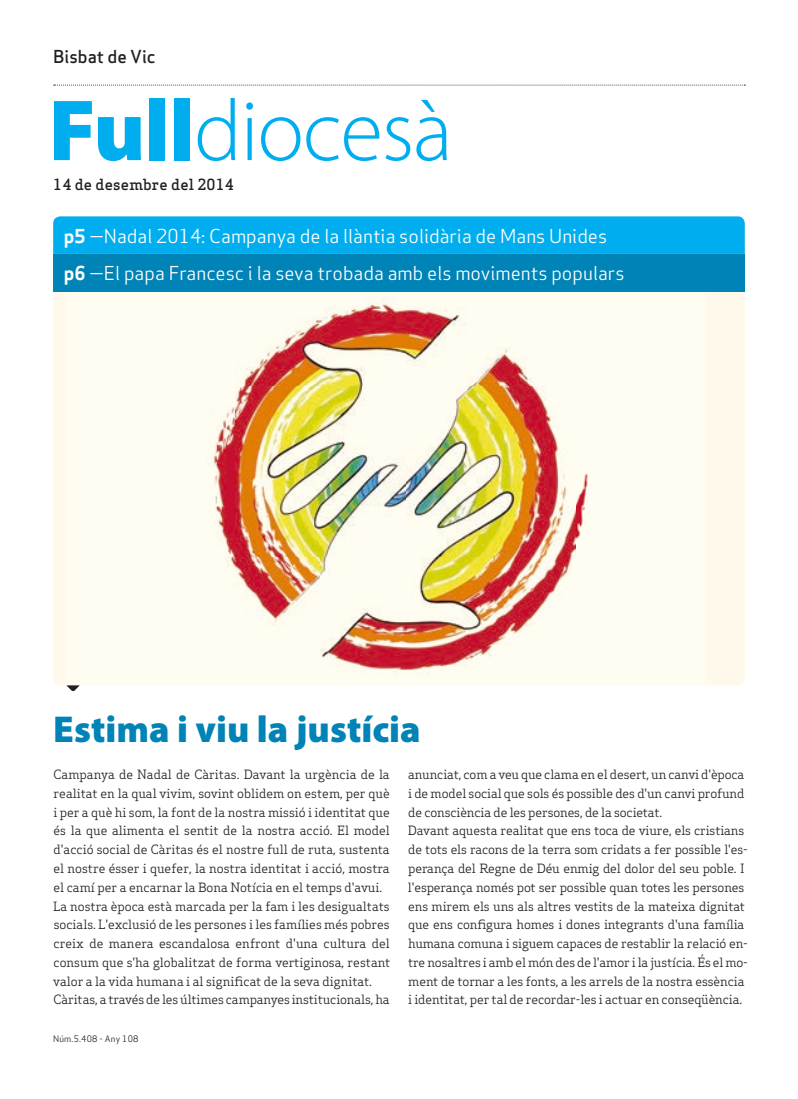
<style>
.page{position:relative;width:798px;height:1099px;background:#fff}
.page>*{position:absolute;margin:0;border:0;box-sizing:border-box;transform-origin:0 0}
.t1{font:300 87.5px "Myriad Pro";letter-spacing:-.015em;color:#00aeef}
.t2{font:900 37.5px "Myriad Pro";color:#0083b6}
.t3{font:18.75px/37.5px "Apex Sans Book T";color:#fff}
.t4{font:17.5px "Apex Sans Medium T";color:#231f20}
.t5{font:500 15px "Apex Serif";letter-spacing:.01em;color:#231f20}
.t6{font:12.5px/18.8px "Apex Serif";letter-spacing:-.01em;color:#231f20}
.t7{font:8.75px "Apex Sans Book T";letter-spacing:.02em;color:#231f20}
.s1{font-weight:900}
.s2{font-family:"Apex Sans Bold T"}
</style>
<div class="page">
<svg style="left:54px;top:85px;width:691px;height:1px"></svg>
<div style="left:53px;top:216px;width:691px;height:469px;background:#fef9ea;border-radius:7px"></div>
<img style="left:66px;top:291px;width:638px;height:381px">
<div style="left:53px;top:216px;width:691px;height:38px;background:#00aeef"></div>
<div style="left:53px;top:254px;width:691px;height:37px;background:#0083b6"></div>
<svg style="left:66px;top:685px;width:14px;height:6px"></svg>
<h3 class="t4" style="left:53px;top:45px;width:104px">Bisbat de Vic</h3>
<h1 class="t1" style="left:49px;top:78px;width:405px"><span class="s1">Full</span>diocesà</h1>
<p class="t5" style="left:53px;top:175px;width:182px">14 de desembre del 2014</p>
<h3 class="t3" style="left:64px;top:217px;width:562px"><span class="s2">p5</span> —Nadal 2014: Campanya de la llàntia solidària de Mans Unides <span class="s2">p6</span> —El papa Francesc i la seva trobada amb els moviments populars</h3>
<h2 class="t2" style="left:53px;top:704px;width:369px">Estima i viu la justícia</h2>
<p class="t6" style="left:53px;top:765px;width:339px">Campanya de Nadal de Càritas. Davant la urgència de la realitat en la qual vivim, sovint oblidem on estem, per què i per a què hi som, la font de la nostra missió i identitat que és la que alimenta el sentit de la nostra acció. El model d'acció social de Càritas és el nostre full de ruta, sustenta el nostre ésser i quefer, la nostra identitat i acció, mostra el camí per a encarnar la Bona Notícia en el temps d'avui.<br>La nostra època està marcada per la fam i les desigualtats socials. L'exclusió de les persones i les famílies més pobres creix de manera escandalosa enfront d'una cultura del consum que s'ha globalitzat de forma vertiginosa, restant valor a la vida humana i al significat de la seva dignitat.<br>Càritas, a través de les últimes campanyes institucionals, ha</p>
<p class="t6" style="left:408px;top:765px;width:341px">anunciat, com a veu que clama en el desert, un canvi d'època i de model social que sols és possible des d'un canvi profund de consciència de les persones, de la societat.<br>Davant aquesta realitat que ens toca de viure, els cristians de tots els racons de la terra som cridats a fer possible l'es&shy;perança del Regne de Déu enmig del dolor del seu poble. I l'esperança només pot ser possible quan totes les persones ens mirem els uns als altres vestits de la mateixa dignitat que ens configura homes i dones integrants d'una família humana comuna i siguem capaces de restablir la relació en&shy;tre nosaltres i amb el món des de l'amor i la justícia. És el mo&shy;ment de tornar a les fonts, a les arrels de la nostra essència i identitat, per tal de recordar-les i actuar en conseqüència.</p>
<p class="t7" style="left:53px;top:1032px;width:87px">Núm.5.408 - Any 108</p>
</div>
